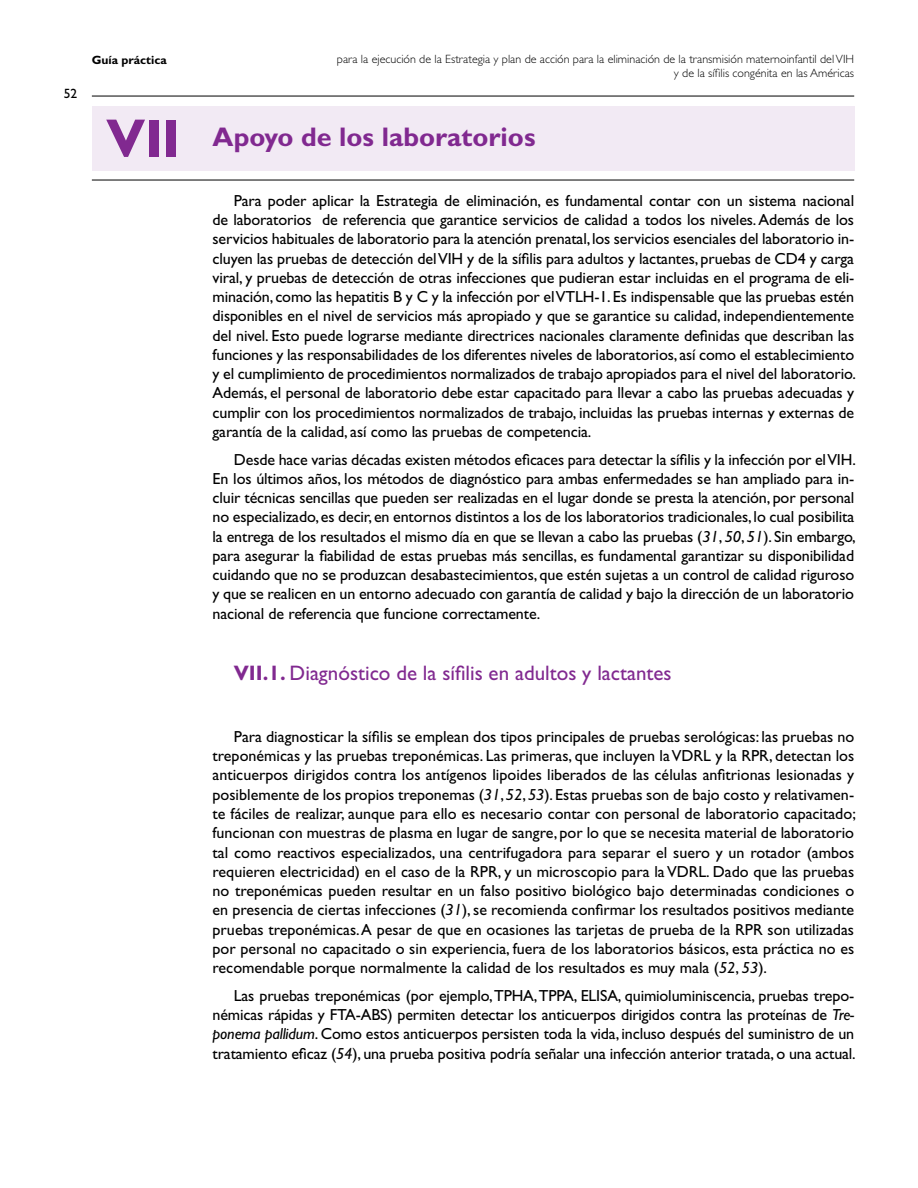
<style>
.page{position:relative;width:918px;height:1188px;background:#fff}
.page>*{position:absolute;margin:0;border:0;box-sizing:border-box;transform-origin:0 0}
.t1{font:700 54px "Gill Sans Std";color:#812990}
.t2{font:700 27px "Gill Sans Std";color:#812990}
.t3{font:21px "Gill Sans Std";color:#812990}
.t4{font:16.05px/19.2px "Gill Sans Std";letter-spacing:-.01em;color:#000;text-align:justify}
.t5{font:13.5px "Gill Sans Std";color:#000}
.t6{font:300 12px/14.4px "Gill Sans Std";color:#000;text-align:right}
.t7{font:700 12px "Gill Sans Std";color:#000}
.s1{font-style:italic}
.s2{font-weight:700}
</style>
<div class="page">
<hr style="left:92px;top:96px;width:762px;height:1px;background:#000">
<div style="left:92px;top:106px;width:762px;height:64px;background:#f2eaf4"></div>
<hr style="left:92px;top:180px;width:762px;height:1px;background:#000">
<p class="t5" style="left:64px;top:86px;width:15px">52</p>
<p class="t7" style="left:92px;top:53px;width:76px">Guía práctica</p>
<h1 class="t1" style="left:106px;top:106px;width:75px">VII</h1>
<p class="t6" style="left:337px;top:52px;width:519px">para la ejecución de la Estrategia y plan de acción para la eliminación de la transmisión maternoinfantil del VIH y de la sífilis congénita en las Américas</p>
<h2 class="t2" style="left:213px;top:121px;width:324px">Apoyo de los laboratorios</h2>
<p class="t4" style="left:213px;top:191px;width:645px;text-indent:21px">Para poder aplicar la Estrategia de eliminación, es fundamental contar con un sistema nacional de laboratorios de referencia que garantice servicios de calidad a todos los niveles. Además de los servicios habituales de laboratorio para la atención prenatal, los servicios esenciales del laboratorio in&shy;cluyen las pruebas de detección del VIH y de la sífilis para adultos y lactantes, pruebas de CD4 y carga viral, y pruebas de detección de otras infecciones que pudieran estar incluidas en el programa de eli&shy;minación, como las hepatitis B y C y la infección por el VTLH-1. Es indispensable que las pruebas estén disponibles en el nivel de servicios más apropiado y que se garantice su calidad, independientemente del nivel. Esto puede lograrse mediante directrices nacionales claramente definidas que describan las funciones y las responsabilidades de los diferentes niveles de laboratorios, así como el establecimiento y el cumplimiento de procedimientos normalizados de trabajo apropiados para el nivel del laboratorio.<br>Además, el personal de laboratorio debe estar capacitado para llevar a cabo las pruebas adecuadas y cumplir con los procedimientos normalizados de trabajo, incluidas las pruebas internas y externas de garantía de la calidad, así como las pruebas de competencia.</p>
<p class="t4" style="left:213px;top:450px;width:645px;text-indent:21px">Desde hace varias décadas existen métodos eficaces para detectar la sífilis y la infección por el VIH.<br>En los últimos años, los métodos de diagnóstico para ambas enfermedades se han ampliado para in&shy;cluir técnicas sencillas que pueden ser realizadas en el lugar donde se presta la atención, por personal no especializado, es decir, en entornos distintos a los de los laboratorios tradicionales, lo cual posibilita la entrega de los resultados el mismo día en que se llevan a cabo las pruebas (<span class="s1">31</span>, <span class="s1">50</span>, <span class="s1">51</span>). Sin embargo, para asegurar la fiabilidad de estas pruebas más sencillas, es fundamental garantizar su disponibilidad cuidando que no se produzcan desabastecimientos, que estén sujetas a un control de calidad riguroso y que se realicen en un entorno adecuado con garantía de calidad y bajo la dirección de un laboratorio nacional de referencia que funcione correctamente.</p>
<h3 class="t3" style="left:234px;top:661px;width:439px"><span class="s2">VII.1.</span> Diagnóstico de la sífilis en adultos y lactantes</h3>
<p class="t4" style="left:213px;top:727px;width:645px;text-indent:21px">Para diagnosticar la sífilis se emplean dos tipos principales de pruebas serológicas: las pruebas no treponémicas y las pruebas treponémicas. Las primeras, que incluyen la VDRL y la RPR, detectan los anticuerpos dirigidos contra los antígenos lipoides liberados de las células anfitrionas lesionadas y posiblemente de los propios treponemas (<span class="s1">31</span>, <span class="s1">52</span>, <span class="s1">53</span>). Estas pruebas son de bajo costo y relativamen&shy;te fáciles de realizar, aunque para ello es necesario contar con personal de laboratorio capacitado; funcionan con muestras de plasma en lugar de sangre, por lo que se necesita material de laboratorio tal como reactivos especializados, una centrifugadora para separar el suero y un rotador (ambos requieren electricidad) en el caso de la RPR, y un microscopio para la VDRL. Dado que las pruebas no treponémicas pueden resultar en un falso positivo biológico bajo determinadas condiciones o en presencia de ciertas infecciones (<span class="s1">31</span>), se recomienda confirmar los resultados positivos mediante pruebas treponémicas. A pesar de que en ocasiones las tarjetas de prueba de la RPR son utilizadas por personal no capacitado o sin experiencia, fuera de los laboratorios básicos, esta práctica no es recomendable porque normalmente la calidad de los resultados es muy mala (<span class="s1">52</span>, <span class="s1">53</span>).</p>
<p class="t4" style="left:213px;top:986px;width:645px;text-indent:21px">Las pruebas treponémicas (por ejemplo, TPHA, TPPA, ELISA, quimioluminiscencia, pruebas trepo&shy;némicas rápidas y FTA-ABS) permiten detectar los anticuerpos dirigidos contra las proteínas de <span class="s1">Tre&shy;ponema pallidum</span>. Como estos anticuerpos persisten toda la vida, incluso después del suministro de un tratamiento eficaz (<span class="s1">54</span>), una prueba positiva podría señalar una infección anterior tratada, o una actual.</p>
</div>
